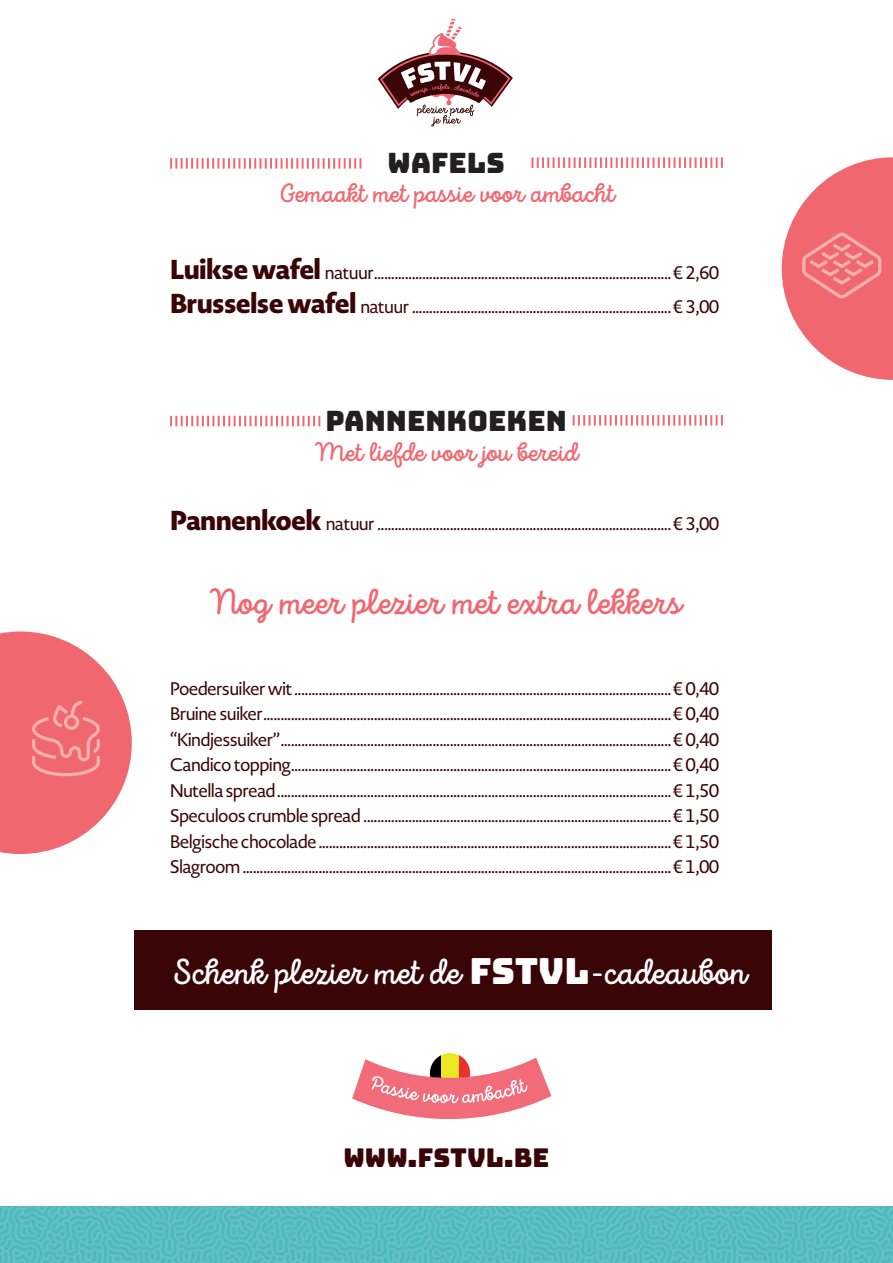
<style>
.page{position:relative;width:893px;height:1263px;background:#fff}
.page>*{position:absolute;margin:0;border:0;box-sizing:border-box;transform-origin:0 0}
.t1{font:500 36px "Intro Script Demo";color:#fff}
.t2{font:500 36px "Intro Script Demo";color:#f16770}
.t3{font:28.05px "Bungee";color:#231f20}
.t4{font:500 26.7px "Intro Script Demo";color:#f16770}
.t5{font:25.8px "Bungee";color:#3a0506}
.t6{font:500 18px/25.5px "Novel Display";color:#3a0506}
.s1{font-weight:900;font-size:27px}
.s2{font-family:"Bungee";font-weight:400}
</style>
<div class="page">
<svg style="left:0;top:1206px;width:893px;height:57px;background:#59bcc0"></svg>
<svg style="left:170px;top:158px;width:191px;height:11px"></svg>
<svg style="left:531px;top:157px;width:192px;height:11px"></svg>
<div style="left:441px;top:1053px;width:18px;height:40px;background:#ebe823"></div>
<svg style="left:352px;top:1058px;width:199px;height:61px"></svg>
<svg style="left:170px;top:416px;width:150px;height:10px"></svg>
<svg style="left:573px;top:415px;width:150px;height:11px"></svg>
<svg style="left:378px;top:18px;width:135px;height:109px"></svg>
<svg style="left:782px;top:157px;width:111px;height:223px"></svg>
<svg style="left:0;top:631px;width:132px;height:223px"></svg>
<div style="left:134px;top:930px;width:638px;height:80px;background:#3a0506"></div>
<h2 class="t3" style="left:387px;top:147px;width:119px">WAFELS</h2>
<h3 class="t4" style="left:278px;top:178px;width:338px">Gemaakt met passie voor ambacht</h3>
<p class="t6" style="left:170px;top:256px;width:551px;line-height:34.5px"><span class="s1">Luikse wafel</span> natuur......................................................................................€ 2,60<br><span class="s1">Brusselse wafel</span> natuur ...........................................................................€ 3,00</p>
<h2 class="t3" style="left:325px;top:405px;width:243px">PANNENKOEKEN</h2>
<h3 class="t4" style="left:314px;top:436px;width:265px">Met liefde voor jou bereid</h3>
<p class="t6" style="left:170px;top:511px;width:550px"><span class="s1">Pannenkoek</span> natuur .....................................................................................€ 3,00</p>
<h1 class="t2" style="left:211px;top:581px;width:471px">Nog meer plezier met extra lekkers</h1>
<p class="t6" style="left:170px;top:676px;width:550px;text-align:justify">Poedersuiker wit.............................................................................................................€ 0,40<br>Bruine suiker......................................................................................................................€ 0,40 “Kindjessuiker”.................................................................................................................€ 0,40<br>Candico topping..............................................................................................................€ 0,40<br>Nutella spread..................................................................................................................€ 1,50<br>Speculoos crumble spread .........................................................................................€ 1,50<br>Belgische chocolade ......................................................................................................€ 1,50<br>Slagroom............................................................................................................................€ 1,00</p>
<h1 class="t1" style="left:174px;top:951px;width:574px">Schenk plezier met de <span class="s2">FSTVL</span>-cadeaubon</h1>
<h3 class="t5" style="left:343px;top:1143px;width:208px">WWW.FSTVL.BE</h3>
</div>
